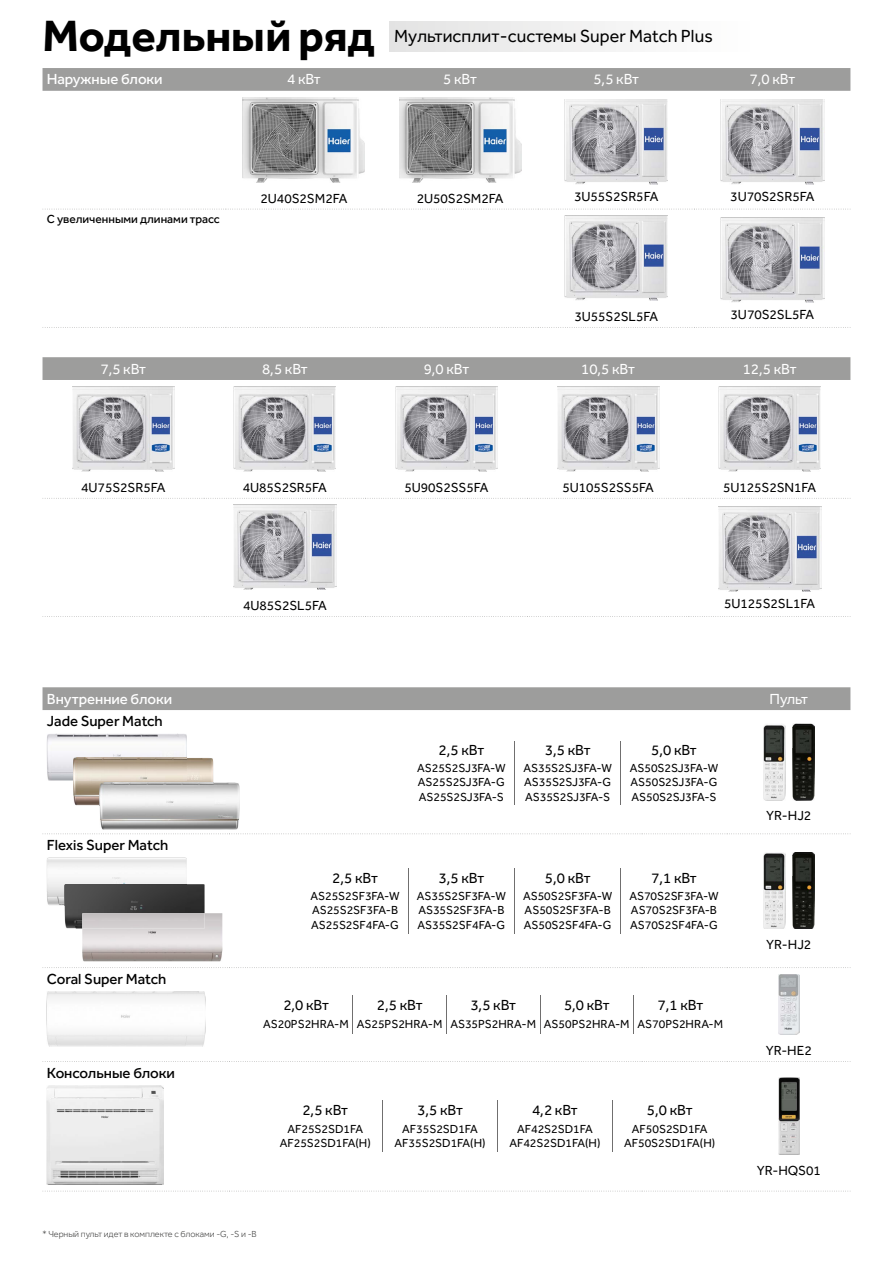
<style>
.page{position:relative;width:893px;height:1263px;background:#fff}
.page>*{position:absolute;margin:0;border:0;box-sizing:border-box;transform-origin:0 0}
.t1{font:700 45px "Effra Trial";color:#000}
.t2{font:18px "Effra Trial";color:#000}
.t3{font:15px "Effra Trial";letter-spacing:-.01em;color:#000}
.t4{font:500 15px "Effra Trial";color:#000}
.t5{font:15px "Effra Trial";color:#fff}
.t6{font:500 15px "Effra Trial";color:#fff}
.t7{font:13.5px "Effra Trial";color:#000}
.t8{font:12px/14.4px "Effra Trial";color:#000}
.t9{font:500 12px "Effra Trial";color:#000}
.t10{font:300 9px "Effra Trial";color:#3c3c3b}
</style>
<div class="page">
<div style="left:43px;top:687px;width:807px;height:23px;background:#9d9d9c"></div>
<svg style="left:45px;top:833px;width:803px;height:1px"></svg>
<svg style="left:43px;top:967px;width:807px;height:1px"></svg>
<svg style="left:43px;top:1061px;width:807px;height:1px"></svg>
<svg style="left:45px;top:1191px;width:803px;height:1px"></svg>
<img style="left:47px;top:734px;width:140px;height:47px">
<img style="left:73px;top:758px;width:140px;height:47px">
<img style="left:73px;top:758px;width:114px;height:23px">
<img style="left:100px;top:782px;width:140px;height:48px">
<img style="left:100px;top:782px;width:113px;height:23px">
<svg style="left:514px;top:741px;width:1px;height:19px"></svg>
<hr style="left:514px;top:760px;width:1px;height:45px;background:#706f6f">
<hr style="left:621px;top:760px;width:1px;height:45px;background:#706f6f">
<img style="left:763px;top:724px;width:22px;height:76px">
<img style="left:792px;top:723px;width:22px;height:77px">
<img style="left:47px;top:857px;width:140px;height:48px">
<img style="left:65px;top:884px;width:140px;height:44px">
<img style="left:65px;top:884px;width:122px;height:21px">
<img style="left:82px;top:913px;width:140px;height:48px">
<img style="left:82px;top:913px;width:123px;height:15px">
<hr style="left:408px;top:887px;width:1px;height:46px;background:#706f6f">
<hr style="left:514px;top:887px;width:1px;height:46px;background:#706f6f">
<hr style="left:621px;top:887px;width:1px;height:46px;background:#706f6f">
<svg style="left:408px;top:868px;width:1px;height:19px"></svg>
<svg style="left:514px;top:868px;width:1px;height:19px"></svg>
<img style="left:763px;top:853px;width:22px;height:76px">
<img style="left:792px;top:852px;width:22px;height:77px">
<img style="left:47px;top:991px;width:158px;height:55px">
<svg style="left:633px;top:995px;width:1px;height:38px"></svg>
<svg style="left:446px;top:995px;width:1px;height:38px"></svg>
<svg style="left:540px;top:995px;width:1px;height:38px"></svg>
<img style="left:778px;top:974px;width:21px;height:60px">
<img style="left:47px;top:1085px;width:117px;height:100px">
<svg style="left:382px;top:1101px;width:1px;height:19px"></svg>
<svg style="left:497px;top:1101px;width:1px;height:19px"></svg>
<svg style="left:612px;top:1101px;width:1px;height:19px"></svg>
<hr style="left:382px;top:1120px;width:1px;height:32px;background:#706f6f">
<hr style="left:497px;top:1120px;width:1px;height:32px;background:#706f6f">
<hr style="left:612px;top:1120px;width:1px;height:32px;background:#706f6f">
<img style="left:778px;top:1078px;width:21px;height:76px">
<div style="left:390px;top:21px;width:367px;height:30px;background:linear-gradient(to right,#e3e3e3,#fff)"></div>
<div style="left:43px;top:68px;width:807px;height:23px;background:#9d9d9c"></div>
<svg style="left:45px;top:209px;width:803px;height:1px"></svg>
<svg style="left:43px;top:327px;width:807px;height:1px"></svg>
<img style="left:243px;top:97px;width:122px;height:85px">
<img style="left:399px;top:97px;width:122px;height:85px">
<img style="left:565px;top:99px;width:103px;height:85px">
<img style="left:721px;top:99px;width:103px;height:85px">
<img style="left:565px;top:215px;width:103px;height:85px">
<img style="left:721px;top:218px;width:103px;height:85px">
<div style="left:43px;top:357px;width:807px;height:23px;background:#9d9d9c"></div>
<svg style="left:43px;top:498px;width:807px;height:1px"></svg>
<svg style="left:43px;top:616px;width:807px;height:1px"></svg>
<img style="left:72px;top:386px;width:102px;height:85px">
<img style="left:234px;top:386px;width:102px;height:85px">
<img style="left:395px;top:386px;width:103px;height:85px">
<img style="left:557px;top:386px;width:102px;height:85px">
<img style="left:719px;top:386px;width:102px;height:85px">
<img style="left:233px;top:505px;width:104px;height:85px">
<img style="left:718px;top:507px;width:103px;height:85px">
<h1 class="t1" style="left:43px;top:7px;width:334px">Модельный ряд</h1>
<h2 class="t2" style="left:394px;top:26px;width:320px">Myльтисплит-cucтемы Super Match Plus</h2>
<p class="t6" style="left:47px;top:70px;width:117px">Наружные блоки</p>
<p class="t5" style="left:287px;top:70px;width:35px">4 кВт</p>
<p class="t5" style="left:443px;top:70px;width:35px">5 кВт</p>
<p class="t5" style="left:593px;top:70px;width:47px">5,5 кВт</p>
<p class="t5" style="left:749px;top:70px;width:47px">7,0 кВт</p>
<p class="t9" style="left:47px;top:212px;width:174px">C увеличенными длинами трасс</p>
<p class="t7" style="left:261px;top:190px;width:88px">2U40S2SM2FA</p>
<p class="t7" style="left:417px;top:190px;width:88px">2U50S2SM2FA</p>
<p class="t7" style="left:574px;top:188px;width:86px">3U55S2SR5FA</p>
<p class="t7" style="left:730px;top:188px;width:86px">3U70S2SR5FA</p>
<p class="t7" style="left:574px;top:308px;width:85px">3U55S2SL5FA</p>
<p class="t7" style="left:731px;top:306px;width:85px">3U70S2SL5FA</p>
<p class="t5" style="left:100px;top:360px;width:47px">7,5 кВт</p>
<p class="t5" style="left:262px;top:360px;width:47px">8,5 кВт</p>
<p class="t5" style="left:424px;top:360px;width:47px">9,0 кВт</p>
<p class="t5" style="left:581px;top:360px;width:55px">10,5 кВт</p>
<p class="t5" style="left:743px;top:360px;width:55px">12,5 кВт</p>
<p class="t7" style="left:81px;top:479px;width:86px">4U75S2SR5FA</p>
<p class="t7" style="left:243px;top:479px;width:86px">4U85S2SR5FA</p>
<p class="t7" style="left:404px;top:479px;width:86px">5U90S2SS5FA</p>
<p class="t7" style="left:562px;top:479px;width:93px">5U105S2SS5FA</p>
<p class="t7" style="left:723px;top:479px;width:95px">5U125S2SN1FA</p>
<p class="t7" style="left:243px;top:598px;width:85px">4U85S2SL5FA</p>
<p class="t7" style="left:724px;top:595px;width:92px">5U125S2SL1FA</p>
<p class="t6" style="left:47px;top:689px;width:127px">Внутренние блоки</p>
<p class="t5" style="left:769px;top:690px;width:40px">Пульт</p>
<p class="t4" style="left:47px;top:712px;width:118px">Jade Super Match</p>
<p class="t3" style="left:439px;top:741px;width:47px">2,5 кВт</p>
<p class="t3" style="left:545px;top:741px;width:47px">3,5 кВт</p>
<p class="t3" style="left:651px;top:741px;width:47px">5,0 кВт</p>
<p class="t8" style="left:417px;top:762px;width:90px;text-align:justify">AS25S2SJ3FA-W AS25S2SJ3FA-G AS25S2SJ3FA-S</p>
<p class="t8" style="left:523px;top:762px;width:90px;text-align:justify">AS35S2SJ3FA-W AS35S2SJ3FA-G AS35S2SJ3FA-S</p>
<p class="t8" style="left:630px;top:762px;width:90px;text-align:justify">AS50S2SJ3FA-W AS50S2SJ3FA-G AS50S2SJ3FA-S</p>
<p class="t7" style="left:766px;top:808px;width:47px">YR-HJ2</p>
<p class="t4" style="left:47px;top:836px;width:123px">Flexis Super Match</p>
<p class="t3" style="left:332px;top:869px;width:47px">2,5 кВт</p>
<p class="t3" style="left:439px;top:869px;width:47px">3,5 кВт</p>
<p class="t3" style="left:545px;top:869px;width:47px">5,0 кВт</p>
<p class="t3" style="left:651px;top:869px;width:47px">7,1 кВт</p>
<p class="t8" style="left:310px;top:890px;width:91px">AS25S2SF3FA-W<br>AS25S2SF3FA-B<br>AS25S2SF4FA-G</p>
<p class="t8" style="left:417px;top:890px;width:91px">AS35S2SF3FA-W<br>AS35S2SF3FA-B<br>AS35S2SF4FA-G</p>
<p class="t8" style="left:523px;top:890px;width:91px">AS50S2SF3FA-W<br>AS50S2SF3FA-B<br>AS50S2SF4FA-G</p>
<p class="t8" style="left:629px;top:890px;width:91px">AS70S2SF3FA-W<br>AS70S2SF3FA-B<br>AS70S2SF4FA-G</p>
<p class="t7" style="left:766px;top:937px;width:47px">YR-HJ2</p>
<p class="t4" style="left:47px;top:970px;width:121px">Coral Super Match</p>
<p class="t3" style="left:283px;top:996px;width:47px">2,0 кВт</p>
<p class="t3" style="left:377px;top:996px;width:47px">2,5 кВт</p>
<p class="t3" style="left:470px;top:996px;width:47px">3,5 кВт</p>
<p class="t3" style="left:564px;top:996px;width:47px">5,0 кВт</p>
<p class="t3" style="left:657px;top:996px;width:47px">7,1 кВт</p>
<p class="t8" style="left:263px;top:1018px;width:462px">AS20PS2HRA-M AS25PS2HRA-M AS35PS2HRA-M AS50PS2HRA-M AS70PS2HRA-M</p>
<p class="t7" style="left:766px;top:1042px;width:48px">YR-HE2</p>
<p class="t4" style="left:47px;top:1063px;width:130px">Консольные блоки</p>
<p class="t3" style="left:302px;top:1101px;width:47px">2,5 кВт</p>
<p class="t3" style="left:417px;top:1101px;width:47px">3,5 кВт</p>
<p class="t3" style="left:532px;top:1101px;width:47px">4,2 кВт</p>
<p class="t3" style="left:647px;top:1101px;width:47px">5,0 кВт</p>
<p class="t8" style="left:280px;top:1123px;width:93px;text-align:center">AF25S2SD1FA<br>AF25S2SD1FA(H)</p>
<p class="t8" style="left:395px;top:1123px;width:93px;text-align:center">AF35S2SD1FA<br>AF35S2SD1FA(H)</p>
<p class="t8" style="left:509px;top:1123px;width:93px;text-align:center">AF42S2SD1FA<br>AF42S2SD1FA(H)</p>
<p class="t8" style="left:624px;top:1123px;width:93px;text-align:center">AF50S2SD1FA<br>AF50S2SD1FA(H)</p>
<p class="t7" style="left:757px;top:1162px;width:66px">YR-HQS01</p>
<p class="t10" style="left:43px;top:1229px;width:216px">* Черный пульт идет в комплекте с блоками -G, -S и -B</p>
</div>
